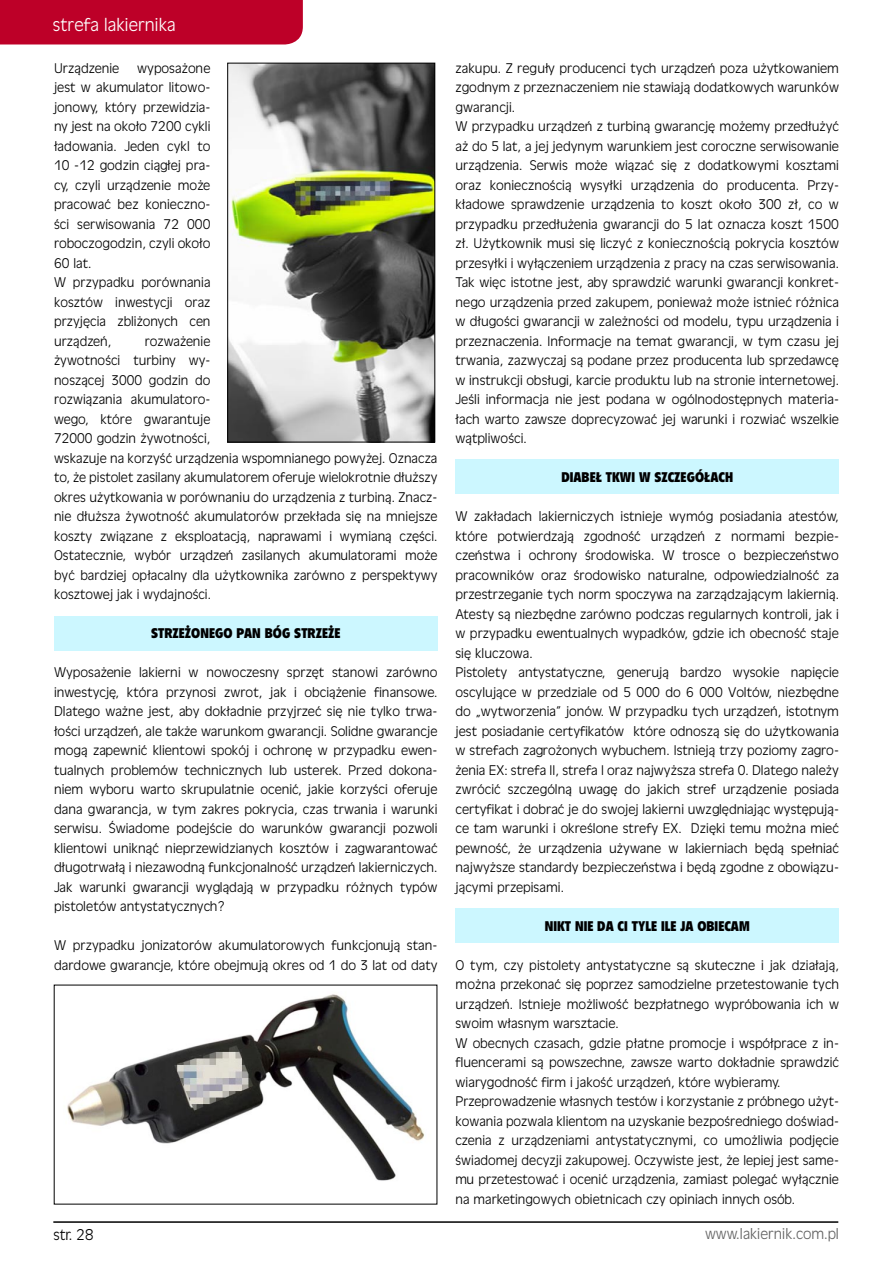
<style>
.page{position:relative;width:893px;height:1263px;background:#fff}
.page>*{position:absolute;margin:0;border:0;box-sizing:border-box;transform-origin:0 0}
.t1{font:18px "Olivea CEFN Light";letter-spacing:.005em;color:#fff}
.t2{font:15px "Olivea CEFN Light";letter-spacing:.005em;color:#636363}
.t3{font:15px "Olivea CEFN Light";color:#000}
.t4{font:13.5px/19.5px "Olivea CEFN Light";letter-spacing:.005em;color:#000}
.t5{font:700 13.5px "Olivea CEFN";letter-spacing:.005em;color:#000}
</style>
<div class="page">
<div style="left:0;top:0;width:303px;height:44px;background:#bd0028"></div>
<hr style="left:53px;top:1221px;width:785px;height:2px;background:#000">
<div style="left:456px;top:459px;width:383px;height:35px;background:#ccf7ff"></div>
<div style="left:456px;top:908px;width:383px;height:35px;background:#ccf7ff"></div>
<div style="left:54px;top:615px;width:383px;height:35px;background:#ccf7ff"></div>
<img style="left:67px;top:994px;width:358px;height:187px">
<img style="left:229px;top:65px;width:204px;height:375px">
<div style="left:227px;top:63px;width:208px;height:379px;border:1px solid #000"></div>
<h1 class="t1" style="left:53px;top:14px;width:124px">strefa lakiernika</h1>
<p class="t4" style="left:54px;top:58px;width:67px">Urządzenie</p>
<p class="t4" style="left:54px;top:58px;width:158px;text-indent:83px">wyposażone jest w akumulator litowo&shy;jonowy, który przewidzia&shy;ny jest na około 7200 cykli ładowania. Jeden cykl to<br>10 -12 godzin ciągłej pra&shy;cy, czyli urządzenie może pracować bez konieczno&shy;ści serwisowania 72 000 roboczogodzin, czyli około<br>60 lat.<br>W przypadku porównania kosztów inwestycji oraz przyjęcia zbliżonych cen urządzeń,</p>
<p class="t4" style="left:54px;top:331px;width:385px;text-indent:91px">rozważenie<br>żywotności turbiny wy-<br>noszącej 3000 godzin do<br>rozwiązania akumulatoro-<br>wego, które gwarantuje<br>72000 godzin żywotności,<br>wskazuje na korzyść urządzenia wspomnianego powyżej. Oznacza to, że pistolet zasilany akumulatorem oferuje wielokrotnie dłuższy okres użytkowania w porównaniu do urządzenia z turbiną. Znacz&shy;nie dłuższa żywotność akumulatorów przekłada się na mniejsze koszty związane z eksploatacją, naprawami i wymianą części.<br>Ostatecznie, wybór urządzeń zasilanych akumulatorami może być bardziej opłacalny dla użytkownika zarówno z perspektywy kosztowej jak i wydajności.</p>
<p class="t5" style="left:151px;top:625px;width:191px">STRZEŻONEGO PAN BÓG STRZEŻE</p>
<p class="t4" style="left:54px;top:662px;width:385px;text-align:justify">Wyposażenie lakierni w nowoczesny sprzęt stanowi zarówno inwestycję, która przynosi zwrot, jak i obciążenie finansowe.<br>Dlatego ważne jest, aby dokładnie przyjrzeć się nie tylko trwa&shy;łości urządzeń, ale także warunkom gwarancji. Solidne gwarancje mogą zapewnić klientowi spokój i ochronę w przypadku ewen&shy;tualnych problemów technicznych lub usterek. Przed dokona&shy;niem wyboru warto skrupulatnie ocenić, jakie korzyści oferuje dana gwarancja, w tym zakres pokrycia, czas trwania i warunki serwisu. Świadome podejście do warunków gwarancji pozwoli klientowi uniknąć nieprzewidzianych kosztów i zagwarantować długotrwałą i niezawodną funkcjonalność urządzeń lakierniczych.<br>Jak warunki gwarancji wyglądają w przypadku różnych typów pistoletów antystatycznych?</p>
<p class="t4" style="left:54px;top:935px;width:385px">W przypadku jonizatorów akumulatorowych funkcjonują stan&shy;dardowe gwarancje, które obejmują okres od 1 do 3 lat od daty</p>
<p class="t4" style="left:455px;top:58px;width:385px">zakupu. Z reguły producenci tych urządzeń poza użytkowaniem zgodnym z przeznaczeniem nie stawiają dodatkowych warunków gwarancji.<br>W przypadku urządzeń z turbiną gwarancję możemy przedłużyć aż do 5 lat, a jej jedynym warunkiem jest coroczne serwisowanie urządzenia. Serwis może wiązać się z dodatkowymi kosztami oraz koniecznością wysyłki urządzenia do producenta. Przy&shy;kładowe sprawdzenie urządzenia to koszt około 300 zł, co w przypadku przedłużenia gwarancji do 5 lat oznacza koszt 1500 zł. Użytkownik musi się liczyć z koniecznością pokrycia kosztów przesyłki i wyłączeniem urządzenia z pracy na czas serwisowania.<br>Tak więc istotne jest, aby sprawdzić warunki gwarancji konkret&shy;nego urządzenia przed zakupem, ponieważ może istnieć różnica w długości gwarancji w zależności od modelu, typu urządzenia i przeznaczenia. Informacje na temat gwarancji, w tym czasu jej trwania, zazwyczaj są podane przez producenta lub sprzedawcę w instrukcji obsługi, karcie produktu lub na stronie internetowej.<br>Jeśli informacja nie jest podana w ogólnodostępnych materia&shy;łach warto zawsze doprecyzować jej warunki i rozwiać wszelkie wątpliwości.</p>
<p class="t5" style="left:561px;top:469px;width:173px">DIABEŁ TKWI W SZCZEGÓŁACH</p>
<p class="t4" style="left:455px;top:506px;width:385px">W zakładach lakierniczych istnieje wymóg posiadania atestów, które potwierdzają zgodność urządzeń z normami bezpie&shy;czeństwa i ochrony środowiska. W trosce o bezpieczeństwo pracowników oraz środowisko naturalne, odpowiedzialność za przestrzeganie tych norm spoczywa na zarządzającym lakiernią.<br>Atesty są niezbędne zarówno podczas regularnych kontroli, jak i w przypadku ewentualnych wypadków, gdzie ich obecność staje się kluczowa.<br>Pistolety antystatyczne, generują bardzo wysokie napięcie oscylujące w przedziale od 5 000 do 6 000 Voltów, niezbędne do „wytworzenia” jonów. W przypadku tych urządzeń, istotnym jest posiadanie certyfikatów które odnoszą się do użytkowania w strefach zagrożonych wybuchem. Istnieją trzy poziomy zagro&shy;żenia EX: strefa II, strefa I oraz najwyższa strefa 0. Dlatego należy zwrócić szczególną uwagę do jakich stref urządzenie posiada certyfikat i dobrać je do swojej lakierni uwzględniając występują&shy;ce tam warunki i określone strefy EX. Dzięki temu można mieć pewność, że urządzenia używane w lakierniach będą spełniać najwyższe standardy bezpieczeństwa i będą zgodne z obowiązu&shy;jącymi przepisami.</p>
<p class="t5" style="left:545px;top:917px;width:207px">NIKT NIE DA CI TYLE ILE JA OBIECAM</p>
<p class="t4" style="left:455px;top:955px;width:385px">O tym, czy pistolety antystatyczne są skuteczne i jak działają, można przekonać się poprzez samodzielne przetestowanie tych urządzeń. Istnieje możliwość bezpłatnego wypróbowania ich w swoim własnym warsztacie.<br>W obecnych czasach, gdzie płatne promocje i współprace z in&shy;fluencerami są powszechne, zawsze warto dokładnie sprawdzić wiarygodność firm i jakość urządzeń, które wybieramy.<br>Przeprowadzenie własnych testów i korzystanie z próbnego użyt&shy;kowania pozwala klientom na uzyskanie bezpośredniego doświad&shy;czenia z urządzeniami antystatycznymi, co umożliwia podjęcie świadomej decyzji zakupowej. Oczywiste jest, że lepiej jest same&shy;mu przetestować i ocenić urządzenia, zamiast polegać wyłącznie na marketingowych obietnicach czy opiniach innych osób.</p>
<p class="t3" style="left:53px;top:1226px;width:42px">str. 28</p>
<p class="t2" style="left:705px;top:1225px;width:135px">www.lakiernik.com.pl</p>
</div>
